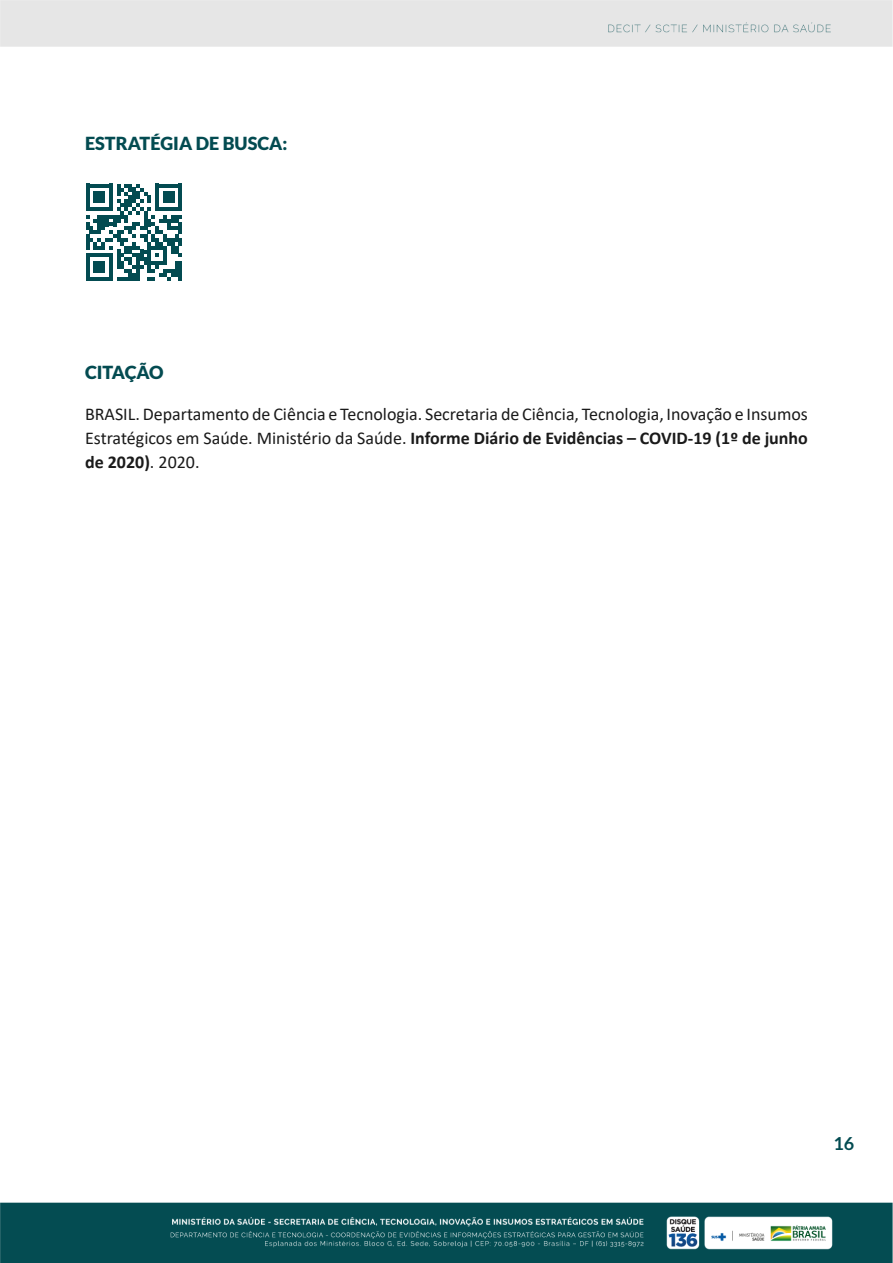
<style>
.page{position:relative;width:893px;height:1263px;background:#fff}
.page>*{position:absolute;margin:0;border:0;box-sizing:border-box;transform-origin:0 0}
.t1{font:18px/24px "Calibri";color:#1a1a1a;text-align:justify}
.t2{font:900 18px "Lato";color:#034b51}
.t3{font:700 18px "Lato";color:#034b51}
.s1{font-weight:700}
</style>
<div class="page">
<img style="left:0;top:0;width:893px;height:1263px">
<svg style="left:86px;top:184px;width:96px;height:96px"></svg>
<p class="t2" style="left:85px;top:133px;width:204px">ESTRATÉGIA DE BUSCA:</p>
<p class="t2" style="left:85px;top:362px;width:80px">CITAÇÃO</p>
<p class="t1" style="left:85px;top:402px;width:724px">BRASIL. Departamento de Ciência e Tecnologia. Secretaria de Ciência, Tecnologia, Inovação e Insumos Estratégicos em Saúde. Ministério da Saúde. <span class="s1">Informe Diário de Evidências – COVID-19 (1º de junho de 2020)</span>. 2020.</p>
<p class="t3" style="left:833px;top:1133px;width:22px">16</p>
</div>
